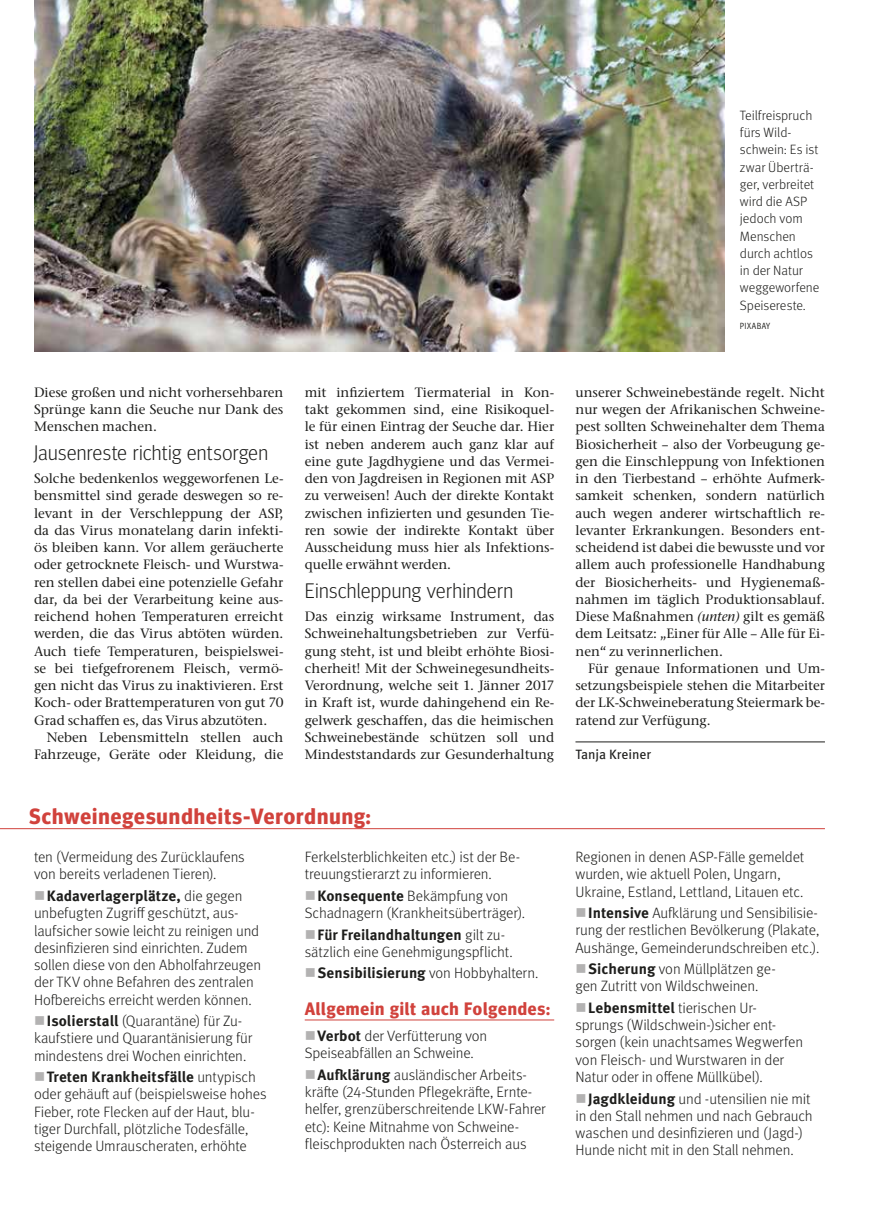
<style>
.page{position:relative;width:893px;height:1212px;background:#fff}
.page>*{position:absolute;margin:0;border:0;box-sizing:border-box;transform-origin:0 0}
.t1{font:700 22.2px "Meta Headline Pro";letter-spacing:.045em;color:#d1423c}
.t2{font:300 21px "Meta Headline Pro";letter-spacing:.02em;color:#1d1d1b}
.t3{font:700 18px "Meta Headline Pro";letter-spacing:.05em;color:#d1423c}
.t4{font:300 15px/17.2px "Meta Pro";letter-spacing:-.01em;color:#1d1d1b}
.t5{font:700 15px "Meta Pro";color:#1d1d1b}
.t6{font:500 13.5px/17.2px "Stone Serif ITC Pro";color:#1d1d1b;text-align:justify}
.t7{font:300 13.5px/17.2px "Meta Pro";letter-spacing:-.005em;color:#1d1d1b}
.t8{font:13.5px "Meta Pro";letter-spacing:-.005em;color:#1d1d1b}
.t9{font:9px "Meta Pro Cond Norm";letter-spacing:.045em;color:#1d1d1b}
.s1{font-weight:700}
.s2{font-weight:300}
.s3{font-style:italic}
</style>
<div class="page">
<hr style="left:0;top:828px;width:825px;height:1px;background:#d1423c">
<img style="left:34px;top:0;width:690px;height:352px">
<hr style="left:575px;top:742px;width:250px;height:1px;background:#1d1d1b">
<hr style="left:305px;top:1019px;width:249px;height:1px;background:#d1423c">
<p class="t7" style="left:740px;top:106px;width:81px">Teilfreispruch fürs Wild&shy;schwein: Es ist zwar Überträ&shy;ger, verbreitet wird die ASP jedoch vom<br>Menschen durch achtlos in der Natur weggeworfene<br>Speisereste.</p>
<p class="t9" style="left:740px;top:319px;width:32px">PIXABAY</p>
<p class="t6" style="left:34px;top:384px;width:251px">Diese großen und nicht vorhersehbaren Sprünge kann die Seuche nur Dank des Menschen machen.</p>
<h2 class="t2" style="left:34px;top:438px;width:235px">Jausenreste richtig entsorgen</h2>
<p class="t6" style="left:34px;top:470px;width:251px">Solche bedenkenlos weggeworfenen Le&shy;bensmittel sind gerade deswegen so re&shy;levant in der Verschleppung der ASP, da das Virus monatelang darin infekti&shy;ös bleiben kann. Vor allem geräucherte oder getrocknete Fleisch- und Wurstwa&shy;ren stellen dabei eine potenzielle Gefahr dar, da bei der Verarbeitung keine aus&shy;reichend hohen Temperaturen erreicht werden, die das Virus abtöten würden.<br>Auch tiefe Temperaturen, beispielswei&shy;se bei tiefgefrorenem Fleisch, vermö&shy;gen nicht das Virus zu inaktivieren. Erst Koch- oder Brattemperaturen von gut 70<br>Grad schaffen es, das Virus abzutöten.</p>
<p class="t6" style="left:34px;top:729px;width:251px;text-align:right">Neben Lebensmitteln stellen auch<br>Fahrzeuge, Geräte oder Kleidung, die</p>
<p class="t6" style="left:305px;top:384px;width:251px">mit infiziertem Tiermaterial in Kon&shy;takt gekommen sind, eine Risikoquel&shy;le für einen Eintrag der Seuche dar. Hier ist neben anderem auch ganz klar auf eine gute Jagdhygiene und das Vermei&shy;den von Jagdreisen in Regionen mit ASP zu verweisen! Auch der direkte Kontakt zwischen infizierten und gesunden Tie&shy;ren sowie der indirekte Kontakt über Ausscheidung muss hier als Infektions&shy;quelle erwähnt werden.</p>
<h2 class="t2" style="left:305px;top:576px;width:210px">Einschleppung verhindern</h2>
<p class="t6" style="left:305px;top:608px;width:251px">Das einzig wirksame Instrument, das Schweinehaltungsbetrieben zur Verfü&shy;gung steht, ist und bleibt erhöhte Biosi&shy;cherheit! Mit der Schweinegesundheits-Verordnung, welche seit 1. Jänner 2017 in Kraft ist, wurde dahingehend ein Re&shy;gelwerk geschaffen, das die heimischen Schweinebestände schützen soll und Mindeststandards zur Gesunderhaltung</p>
<h1 class="t1" style="left:29px;top:799px;width:343px">Schweinegesundheits-Verordnung:</h1>
<p class="t4" style="left:34px;top:848px;width:212px">ten (Vermeidung des Zurücklaufens von bereits verladenen Tieren).</p>
<p class="t4" style="left:34px;top:886px;width:229px;text-indent:13px"><span class="s1">Kadaverlagerplätze,</span> die gegen unbefugten Zugriff geschützt, aus&shy;laufsicher sowie leicht zu reinigen und desinfizieren sind einrichten. Zudem sollen diese von den Abholfahrzeugen der TKV ohne Befahren des zentralen Hofbereichs erreicht werden können.</p>
<p class="t4" style="left:34px;top:1011px;width:220px;text-align:center"><span class="s1">Isolierstall</span> (Quarantäne) für Zu&shy;kaufstiere und Quarantänisierung für mindestens drei Wochen einrichten.</p>
<p class="t4" style="left:34px;top:1067px;width:234px;text-indent:13px"><span class="s1">Treten Krankheitsfälle</span> untypisch oder gehäuft auf (beispielsweise hohes Fieber, rote Flecken auf der Haut, blu&shy;tiger Durchfall, plötzliche Todesfälle, steigende Umrauscheraten, erhöhte</p>
<p class="t4" style="left:305px;top:848px;width:217px">Ferkelsterblichkeiten etc.) ist der Be&shy;treuungstierarzt zu informieren.</p>
<p class="t4" style="left:305px;top:886px;width:222px;text-align:center"><span class="s1">Konsequente</span> Bekämpfung von<br>Schadnagern (Krankheitsüberträger).</p>
<p class="t4" style="left:305px;top:925px;width:209px;text-align:center"><span class="s1">Für Freilandhaltungen</span> gilt zu&shy;sätzlich eine Genehmigungspflicht.</p>
<p class="t5" style="left:318px;top:961px;width:222px">Sensibilisierung <span class="s2">von Hobbyhaltern.</span></p>
<h3 class="t3" style="left:305px;top:995px;width:247px">Allgemein gilt auch Folgendes:</h3>
<p class="t4" style="left:305px;top:1026px;width:184px;text-indent:13px"><span class="s1">Verbot</span> der Verfütterung von<br>Speiseabfällen an Schweine.</p>
<p class="t4" style="left:305px;top:1065px;width:243px;text-indent:13px"><span class="s1">Aufklärung</span> ausländischer Arbeits&shy;kräfte (24-Stunden Pflegekräfte, Ernte&shy;helfer, grenzüberschreitende LKW-Fahrer etc): Keine Mitnahme von Schweine&shy;fleischprodukten nach Österreich aus</p>
<p class="t6" style="left:575px;top:384px;width:251px">unserer Schweinebestände regelt. Nicht nur wegen der Afrikanischen Schweine&shy;pest sollten Schweinehalter dem Thema Biosicherheit – also der Vorbeugung ge&shy;gen die Einschleppung von Infektionen in den Tierbestand – erhöhte Aufmerk&shy;samkeit schenken, sondern natürlich auch wegen anderer wirtschaftlich re&shy;levanter Erkrankungen. Besonders ent&shy;scheidend ist dabei die bewusste und vor allem auch professionelle Handhabung der Biosicherheits- und Hygienemaß&shy;nahmen im täglich Produktionsablauf.<br>Diese Maßnahmen <span class="s3">(unten)</span> gilt es gemäß dem Leitsatz: „Einer für Alle – Alle für Ei&shy;nen“ zu verinnerlichen.</p>
<p class="t6" style="left:575px;top:660px;width:251px;text-indent:13px">Für genaue Informationen und Um&shy;setzungsbeispiele stehen die Mitarbeiter der LK-Schweineberatung Steiermark be&shy;ratend zur Verfügung.</p>
<p class="t8" style="left:575px;top:744px;width:77px">Tanja Kreiner</p>
<p class="t4" style="left:575px;top:848px;width:230px">Regionen in denen ASP-Fälle gemeldet wurden, wie aktuell Polen, Ungarn,<br>Ukraine, Estland, Lettland, Litauen etc.</p>
<p class="t4" style="left:575px;top:904px;width:245px;text-align:justify;text-indent:13px"><span class="s1">Intensive</span> Aufklärung und Sensibilisie&shy;rung der restlichen Bevölkerung (Plakate, Aushänge, Gemeinderundschreiben etc.).</p>
<p class="t4" style="left:575px;top:960px;width:202px;text-indent:13px"><span class="s1">Sicherung</span> von Müllplätzen ge&shy;gen Zutritt von Wildschweinen.</p>
<p class="t4" style="left:575px;top:998px;width:229px;text-indent:13px"><span class="s1">Lebensmittel</span> tierischen Ur&shy;sprungs (Wildschwein-)sicher ent&shy;sorgen (kein unachtsames Wegwerfen von Fleisch- und Wurstwaren in der Natur oder in offene Müllkübel).</p>
<p class="t4" style="left:575px;top:1089px;width:239px;text-indent:13px"><span class="s1">Jagdkleidung</span> und -utensilien nie mit in den Stall nehmen und nach Gebrauch waschen und desinfizieren und (Jagd-)<br>Hunde nicht mit in den Stall nehmen.</p>
</div>
